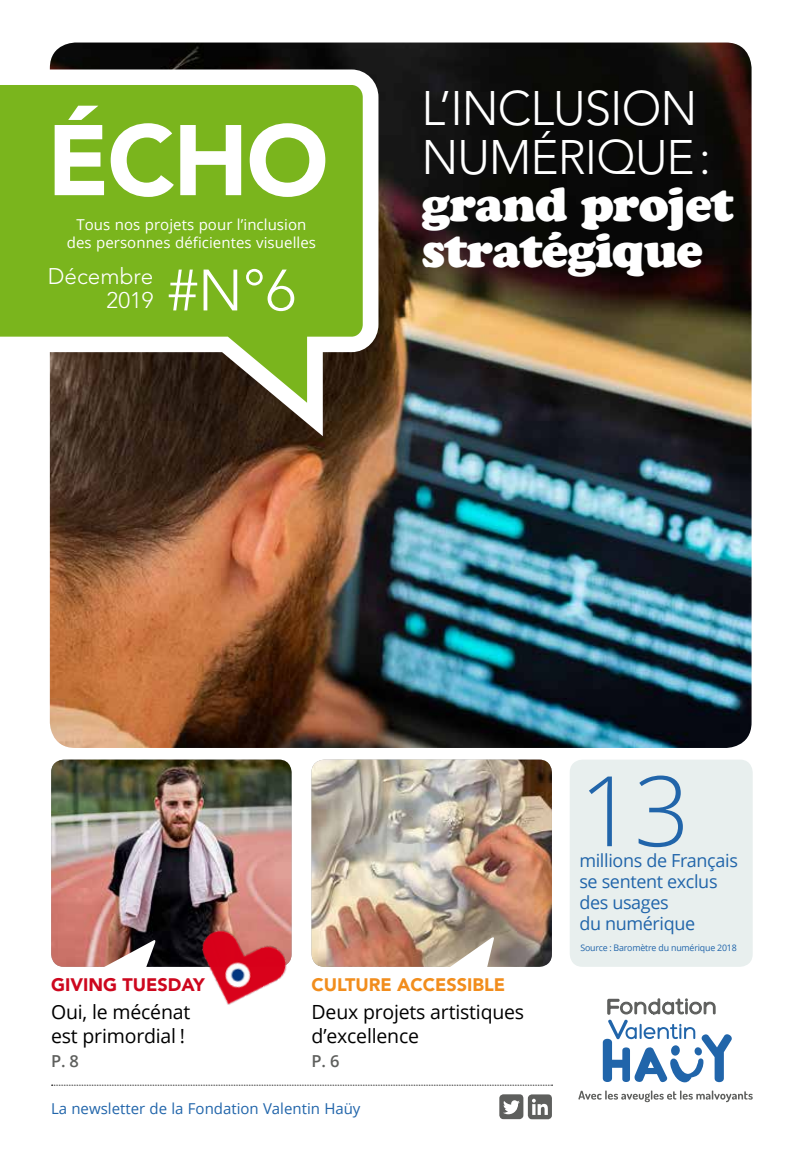
<style>
.page{position:relative;width:808px;height:1149px;background:#fff}
.page>*{position:absolute;margin:0;border:0;box-sizing:border-box;transform-origin:0 0}
.t1{font:300 97.5px "Open Sans";color:#2165aa}
.t2{font:300 57.75px "Avenir";color:#fff}
.t3{font:48px/46.5px "Cooper Black Std";letter-spacing:-.02em;color:#fff}
.t4{font:300 48px/49.5px "Avenir";letter-spacing:-.02em;color:#fff}
.t5{font:300 22.5px/24px "Avenir";color:#fff;text-align:right}
.t6{font:19.5px/24px "Open Sans";letter-spacing:-.01em;color:#000}
.t7{font:18px/21px "Open Sans";letter-spacing:-.02em;color:#2165aa}
.t8{font:900 18px "Avenir";color:#f18d1d}
.t9{font:900 18px "Avenir";color:#cd071e}
.t10{font:600 16.5px "Open Sans";color:#5e5f5d}
.t11{font:15px/18px "Open Sans";letter-spacing:.005em;color:#fff;text-align:center}
.t12{font:15px "Open Sans";color:#2165aa}
.t13{font:9px "Open Sans";letter-spacing:-.02em;color:#2165aa}
</style>
<div class="page">
<img style="left:50px;top:43px;width:701px;height:704px">
<img style="left:311px;top:759px;width:241px;height:207px">
<div style="left:570px;top:759px;width:183px;height:207px;background:#e8efee;border-radius:13px"></div>
<svg style="left:578px;top:1090px;width:175px;height:11px"></svg>
<svg style="left:603px;top:998px;width:129px;height:84px"></svg>
<svg style="left:0;top:69px;width:378px;height:367px;fill:#7ab51d"></svg>
<svg style="left:499px;top:1094px;width:53px;height:24px"></svg>
<img style="left:51px;top:759px;width:241px;height:207px">
<svg style="left:102px;top:939px;width:54px;height:28px"></svg>
<svg style="left:55px;top:106px;width:270px;height:91px"></svg>
<svg style="left:52px;top:1084px;width:500px;height:1px"></svg>
<svg style="left:441px;top:936px;width:53px;height:31px"></svg>
<img style="left:176px;top:916px;width:116px;height:89px">
<p class="t11" style="left:67px;top:215px;width:251px">Tous nos projets pour l’inclusion des personnes déficientes visuelles</p>
<h3 class="t5" style="left:48px;top:264px;width:107px">Décembre<br>2019</h3>
<h2 class="t2" style="left:168px;top:256px;width:129px">#N°6</h2>
<h3 class="t4" style="left:422px;top:83px;width:291px">L’INCLUSION<br>NUMÉRIQUE:</h3>
<h3 class="t3" style="left:422px;top:180px;width:314px">grand projet stratégique</h3>
<h1 class="t1" style="left:579px;top:743px;width:112px">13</h1>
<p class="t7" style="left:579px;top:849px;width:160px">millions de Français se sentent exclus des usages<br>du numérique</p>
<p class="t13" style="left:580px;top:941px;width:158px">Source : Baromètre du numérique 2018</p>
<p class="t9" style="left:51px;top:973px;width:155px">GIVING TUESDAY</p>
<h3 class="t6" style="left:51px;top:999px;width:141px">Oui, le mécénat est primordial !</h3>
<p class="t10" style="left:51px;top:1049px;width:29px">P. 8</p>
<p class="t8" style="left:312px;top:973px;width:195px">CULTURE ACCESSIBLE</p>
<h3 class="t6" style="left:312px;top:999px;width:214px">Deux projets artistiques d’excellence</h3>
<p class="t10" style="left:312px;top:1049px;width:29px">P. 6</p>
<p class="t12" style="left:51px;top:1097px;width:311px">La newsletter de la Fondation Valentin Haüy</p>
</div>
